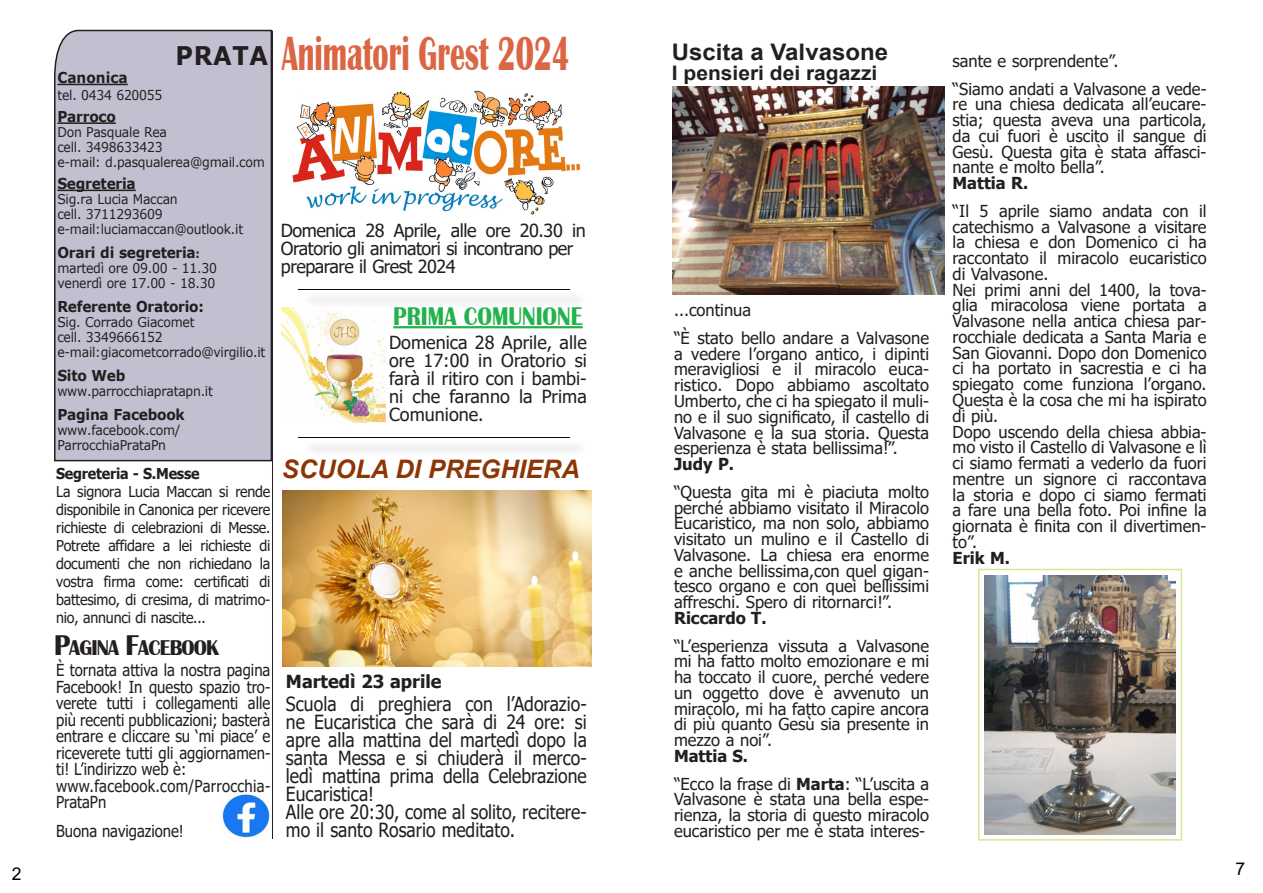
<style>
.page{position:relative;width:1263px;height:893px;background:#fff}
.page>*{position:absolute;margin:0;border:0;box-sizing:border-box;transform-origin:0 0}
.t1{font:700 49.5px "Britannic";color:#db6643;scale:.6 1}
.t2{font:700 26.25px "Britannic";color:#23b24b;scale:.85 1}
.t3{font:700 25.65px "Verdana";letter-spacing:.025em;color:#231f20;scale:.93 1}
.t4{font:italic 700 25.5px "Arial";color:#8c3605}
.t5{font:700 22.8px "Arial";color:#231f20;scale:1.05 1}
.t6{font:700 22.05px "Britannic";letter-spacing:-.04em;color:#231f20;scale:.92 1}
.t7{font:700 19.95px "Arial";color:#231f20;scale:1.05 1}
.t8{font:19.5px/18px "Tahoma";color:#231f20;scale:.9 1}
.t9{font:18px/18px "Tahoma";letter-spacing:-.025em;color:#231f20}
.t10{font:700 18px "Tahoma";color:#231f20}
.t11{font:17.55px "Arial";color:#000}
.t12{font:16.5px/15.8px "Tahoma";color:#231f20;text-align:justify}
.t13{font:16.5px/16.5px "Tahoma";color:#231f20;scale:.9 1}
.t14{font:700 16.5px "Tahoma";color:#231f20}
.t15{font:15px/18px "Tahoma";letter-spacing:-.015em;color:#231f20;text-align:justify;scale:.95 1}
.t16{font:700 15px "Verdana";letter-spacing:-.02em;color:#231f20;scale:.92 1}
.t17{font:700 15px "Tahoma";letter-spacing:-.015em;color:#231f20;scale:.95 1}
.t18{font:700 15px "Verdana";color:#231f20;scale:.92 1}
.t19{font:13.5px/15px "Verdana";letter-spacing:-.02em;color:#231f20;scale:.92 1}
.s1{font-size:12px}
.s2{font-size:29.4px}
.s3{font-weight:700}
</style>
<div class="page">
<img style="left:222px;top:794px;width:48px;height:44px">
<svg style="left:54px;top:29px;width:219px;height:433px;background:#aba8b7"></svg>
<div style="left:57px;top:65px;width:211px;height:390px;background:#c2bfd1"></div>
<hr style="left:57px;top:84px;width:71px;height:1px;background:#231f20">
<hr style="left:57px;top:122px;width:59px;height:2px;background:#231f20">
<hr style="left:57px;top:190px;width:79px;height:1px;background:#231f20">
<hr style="left:272px;top:31px;width:1px;height:808px;background:#231f20">
<img style="left:283px;top:490px;width:308px;height:177px">
<img style="left:672px;top:86px;width:272px;height:208px">
<img style="left:984px;top:575px;width:192px;height:260px">
<div style="left:978px;top:569px;width:204px;height:272px;border:2px solid #dae692"></div>
<img style="left:292px;top:90px;width:289px;height:125px">
<img style="left:282px;top:307px;width:103px;height:116px">
<hr style="left:393px;top:326px;width:190px;height:2px;background:#23b24b">
<div style="left:302px;top:291px;width:285px;height:17px;background:#f6f6f6"></div>
<hr style="left:298px;top:287px;width:274px;height:3px;background:#231f20;opacity:.75">
<div style="left:303px;top:440px;width:284px;height:17px;background:#f7f7f7"></div>
<hr style="left:298px;top:435px;width:275px;height:3px;background:#231f20;opacity:.75">
<h3 class="t3" style="left:176px;top:38px;width:101px">PRATA</h3>
<p class="t18" style="left:57px;top:67px;width:78px">Canonica</p>
<p class="t19" style="left:57px;top:87px;width:116px">tel. 0434 620055</p>
<p class="t16" style="left:57px;top:106px;width:65px">Parroco</p>
<p class="t19" style="left:57px;top:125px;width:227px">Don Pasquale Rea<br>cell. 3498633423<br>e-mail: d.pasqualerea@gmail.com</p>
<p class="t16" style="left:57px;top:173px;width:87px">Segreteria</p>
<p class="t19" style="left:57px;top:192px;width:204px">Sig.ra Lucia Maccan<br>cell. 3711293609 e-mail:luciamaccan@outlook.it</p>
<p class="t16" style="left:57px;top:242px;width:156px">Orari di segreteria<span class="s1">:</span></p>
<p class="t19" style="left:57px;top:261px;width:175px">martedì ore 09.00 - 11.30 venerdì ore 17.00 - 18.30</p>
<p class="t16" style="left:57px;top:296px;width:161px">Referente Oratorio:</p>
<p class="t19" style="left:57px;top:315px;width:228px">Sig. Corrado Giacomet<br>cell. 3349666152 e-mail:giacometcorrado@virgilio.it</p>
<p class="t16" style="left:57px;top:365px;width:75px">Sito Web</p>
<p class="t19" style="left:57px;top:384px;width:171px">www.parrocchiapratapn.it</p>
<p class="t16" style="left:57px;top:404px;width:140px">Pagina Facebook</p>
<p class="t19" style="left:57px;top:423px;width:135px">www.facebook.com/<br>ParrocchiaPrataPn</p>
<p class="t17" style="left:56px;top:463px;width:153px">Segreteria - S.Messe</p>
<p class="t15" style="left:56px;top:484px;width:227px">La signora Lucia Maccan si rende disponibile in Canonica per ricevere richieste di celebrazioni di Messe.<br>Potrete affidare a lei richieste di documenti che non richiedano la vostra firma come: certificati di battesimo, di cresima, di matrimo&shy;nio, annunci di nascite...</p>
<h3 class="t6" style="left:54px;top:635px;width:181px"><span class="s2">P</span>AGINA <span class="s2">F</span>ACEBOOK</h3>
<p class="t13" style="left:56px;top:663px;width:240px">È tornata attiva la nostra pagina<br>Facebook! In questo spazio tro&shy;verete tutti i collegamenti alle più recenti pubblicazioni; basterà entrare e cliccare su ‘mi piace’ e riceverete tutti gli aggiornamen&shy;ti! L’indirizzo web è: www.facebook.com/Parrocchia-<br>PrataPn</p>
<p class="t13" style="left:56px;top:823px;width:143px">Buona navigazione!</p>
<h1 class="t1" style="left:282px;top:25px;width:482px">Animatori Grest 2024</h1>
<p class="t9" style="left:281px;top:222px;width:306px">Domenica 28 Aprile, alle ore 20.30 in<br>Oratorio gli animatori si incontrano per preparare il Grest 2024</p>
<h2 class="t2" style="left:393px;top:301px;width:224px">PRIMA COMUNIONE</h2>
<p class="t9" style="left:389px;top:334px;width:199px;text-align:justify">Domenica 28 Aprile, alle ore 17:00 in Oratorio si farà il ritiro con i bambi&shy;ni che faranno la Prima Comunione.</p>
<h3 class="t4" style="left:282px;top:452px;width:299px">SCUOLA DI PREGHIERA</h3>
<p class="t10" style="left:286px;top:669px;width:157px">Martedì 23 aprile</p>
<p class="t8" style="left:286px;top:696px;width:336px">Scuola di preghiera con l’Adorazio&shy;ne Eucaristica che sarà di 24 ore: si apre alla mattina del martedì dopo la santa Messa e si chiuderà il merco&shy;ledì mattina prima della Celebrazione Eucaristica!<br>Alle ore 20:30, come al solito, recitere&shy;mo il santo Rosario meditato.</p>
<h3 class="t5" style="left:672px;top:36px;width:207px">Uscita a Valvasone</h3>
<p class="t7" style="left:672px;top:59px;width:197px">I pensieri dei ragazzi</p>
<p class="t12" style="left:674px;top:297px;width:257px;line-height:27.8px">...continua<br>“È stato bello andare a Valvasone</p>
<p class="t12" style="left:674px;top:347px;width:257px">a vedere l’organo antico, i dipinti meravigliosi e il miracolo euca&shy;ristico. Dopo abbiamo ascoltato Umberto, che ci ha spiegato il muli&shy;no e il suo significato, il castello di Valvasone e la sua storia. Questa esperienza è stata bellissima!”.</p>
<p class="t14" style="left:674px;top:452px;width:62px">Judy P.</p>
<p class="t12" style="left:674px;top:485px;width:257px">“Questa gita mi è piaciuta molto perché abbiamo visitato il Miracolo Eucaristico, ma non solo, abbiamo visitato un mulino e il Castello di Valvasone. La chiesa era enorme e anche bellissima,con quel gigan&shy;tesco organo e con quei bellissimi affreschi. Spero di ritornarci!”.</p>
<p class="t14" style="left:674px;top:606px;width:94px">Riccardo T.</p>
<p class="t12" style="left:674px;top:639px;width:257px">“L’esperienza vissuta a Valvasone mi ha fatto molto emozionare e mi ha toccato il cuore, perché vedere un oggetto dove è avvenuto un miracolo, mi ha fatto capire ancora di più quanto Gesù sia presente in mezzo a noi”.</p>
<p class="t12" style="left:674px;top:743px;width:257px;line-height:27.8px"><span class="s3">Mattia S.<br></span>“Ecco la frase di <span class="s3">Marta</span>: “L’uscita a</p>
<p class="t12" style="left:674px;top:792px;width:257px">Valvasone è stata una bella espe&shy;rienza, la storia di questo miracolo eucaristico per me è stata interes-</p>
<p class="t12" style="left:952px;top:48px;width:256px;line-height:27.8px">sante e sorprendente”.<br>“Siamo andati a Valvasone a vede-</p>
<p class="t12" style="left:952px;top:97px;width:256px">re una chiesa dedicata all’eucare&shy;stia; questa aveva una particola, da cui fuori è uscito il sangue di Gesù. Questa gita è stata affasci&shy;nante e molto bella”.</p>
<p class="t14" style="left:952px;top:172px;width:77px">Mattia R.</p>
<p class="t12" style="left:952px;top:204px;width:256px;text-align:left">“Il 5 aprile siamo andata con il catechismo a Valvasone a visitare la chiesa e don Domenico ci ha raccontato il miracolo eucaristico di Valvasone.<br>Nei primi anni del 1400, la tova&shy;glia miracolosa viene portata a<br>Valvasone nella antica chiesa par&shy;rocchiale dedicata a Santa Maria e<br>San Giovanni. Dopo don Domenico ci ha portato in sacrestia e ci ha spiegato come funziona l’organo.<br>Questa è la cosa che mi ha ispirato di più.<br>Dopo uscendo della chiesa abbia&shy;mo visto il Castello di Valvasone e lì ci siamo fermati a vederlo da fuori mentre un signore ci raccontava la storia e dopo ci siamo fermati a fare una bella foto. Poi infine la giornata è finita con il divertimen&shy;to”.</p>
<p class="t14" style="left:952px;top:546px;width:59px">Erik M.</p>
<p class="t11" style="left:12px;top:864px;width:11px">2</p>
<p class="t11" style="left:1235px;top:859px;width:11px">7</p>
</div>
